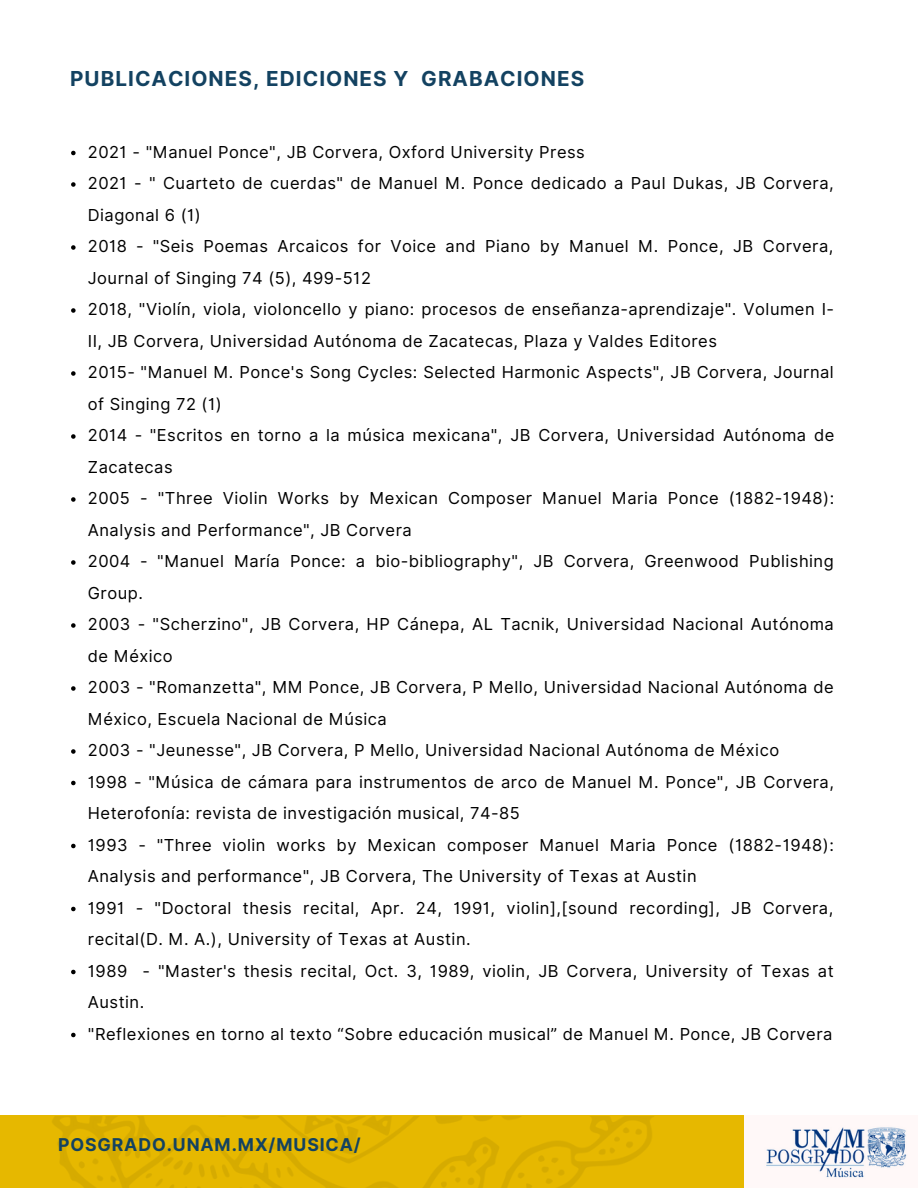
<style>
.page{position:relative;width:918px;height:1188px;background:#fff}
.page>*{position:absolute;margin:0;border:0;box-sizing:border-box;transform-origin:0 0}
.t1{font:700 20.7px "Inter";letter-spacing:.05em;color:#134261}
.t2{font:700 17.7px "Inter";letter-spacing:.05em;color:#134261}
.t3{font:16.5px/31.5px "Inter";letter-spacing:.03em;color:#000}
</style>
<div class="page">
<div style="left:0;top:1115px;width:918px;height:73px;background:linear-gradient(to bottom,#e2b501,#e4b601)"></div>
<img style="left:745px;top:1115px;width:173px;height:73px">
<svg style="left:71px;top:151px;width:5px;height:4px"></svg>
<svg style="left:71px;top:182px;width:5px;height:5px"></svg>
<svg style="left:71px;top:245px;width:5px;height:5px"></svg>
<svg style="left:71px;top:308px;width:5px;height:5px"></svg>
<svg style="left:71px;top:371px;width:5px;height:5px"></svg>
<svg style="left:71px;top:434px;width:5px;height:5px"></svg>
<svg style="left:71px;top:497px;width:5px;height:5px"></svg>
<svg style="left:71px;top:560px;width:5px;height:5px"></svg>
<svg style="left:71px;top:623px;width:5px;height:5px"></svg>
<svg style="left:71px;top:686px;width:5px;height:5px"></svg>
<svg style="left:71px;top:749px;width:5px;height:5px"></svg>
<svg style="left:71px;top:781px;width:5px;height:4px"></svg>
<svg style="left:71px;top:844px;width:5px;height:4px"></svg>
<svg style="left:71px;top:907px;width:5px;height:4px"></svg>
<svg style="left:71px;top:970px;width:5px;height:4px"></svg>
<svg style="left:71px;top:1033px;width:5px;height:4px"></svg>
<p class="t1" style="left:70px;top:66px;width:515px">PUBLICACIONES, EDICIONES Y GRABACIONES</p>
<p class="t3" style="left:88px;top:136px;width:748px">2021 - "Manuel Ponce", JB Corvera, Oxford University Press<br>2021 - " Cuarteto de cuerdas" de Manuel M. Ponce dedicado a Paul Dukas, JB Corvera, Diagonal 6 (1)<br>2018 - "Seis Poemas Arcaicos for Voice and Piano by Manuel M. Ponce, JB Corvera, Journal of Singing 74 (5), 499-512<br>2018, "Violín, viola, violoncello y piano: procesos de enseñanza-aprendizaje". Volumen I-II, JB Corvera, Universidad Autónoma de Zacatecas, Plaza y Valdes Editores<br>2015- "Manuel M. Ponce's Song Cycles: Selected Harmonic Aspects", JB Corvera, Journal of Singing 72 (1)<br>2014 - "Escritos en torno a la música mexicana", JB Corvera, Universidad Autónoma de Zacatecas<br>2005 - "Three Violin Works by Mexican Composer Manuel Maria Ponce (1882-1948):<br>Analysis and Performance", JB Corvera<br>2004 - "Manuel María Ponce: a bio-bibliography", JB Corvera, Greenwood Publishing Group.<br>2003 - "Scherzino", JB Corvera, HP Cánepa, AL Tacnik, Universidad Nacional Autónoma de México<br>2003 - "Romanzetta", MM Ponce, JB Corvera, P Mello, Universidad Nacional Autónoma de México, Escuela Nacional de Música<br>2003 - "Jeunesse", JB Corvera, P Mello, Universidad Nacional Autónoma de México<br>1998 - "Música de cámara para instrumentos de arco de Manuel M. Ponce", JB Corvera, Heterofonía: revista de investigación musical, 74-85<br>1993 - "Three violin works by Mexican composer Manuel Maria Ponce (1882-1948):<br>Analysis and performance", JB Corvera, The University of Texas at Austin<br>1991 - "Doctoral thesis recital, Apr. 24, 1991, violin],[sound recording], JB Corvera, recital(D. M. A.), University of Texas at Austin.<br>1989 - "Master's thesis recital, Oct. 3, 1989, violin, JB Corvera, University of Texas at Austin.<br>"Reflexiones en torno al texto “Sobre educación musical” de Manuel M. Ponce, JB Corvera</p>
<p class="t2" style="left:58px;top:1134px;width:304px">POSGRADO.UNAM.MX/MUSICA/</p>
</div>
